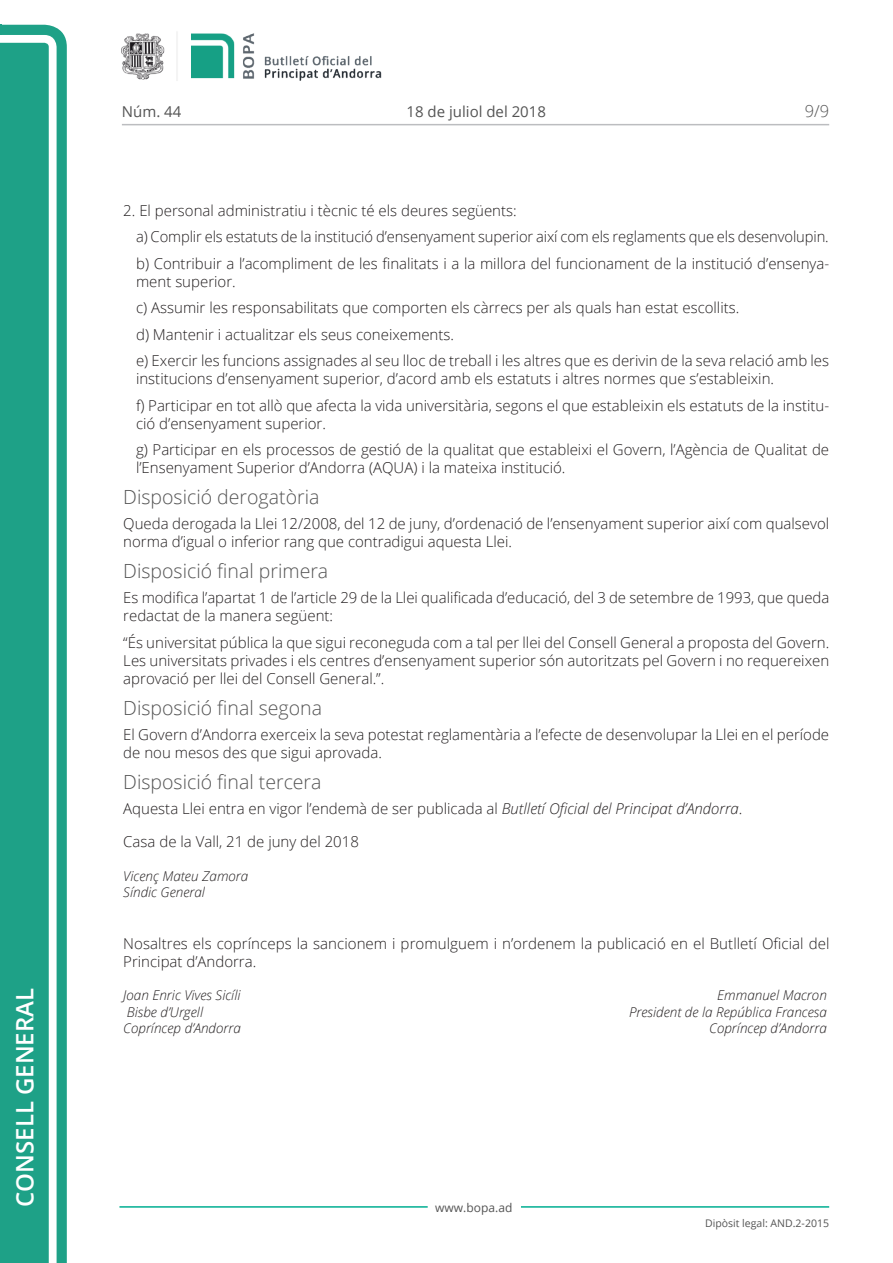
<style>
.page{position:relative;width:893px;height:1263px;background:#fff}
.page>*{position:absolute;margin:0;border:0;box-sizing:border-box;transform-origin:0 0}
.t1{font:600 24px "Open Sans";color:#fff}
.Titol_5{font:300 19.5px "Open Sans";color:#545454}
.t2{font:300 16.5px "Open Sans";color:#545454}
.Body_text{font:300 15px/18px "Open Sans";color:#231f20}
.Body_text_i{font:300 15px/18px "Open Sans";color:#231f20}
.Data{font:300 15px "Open Sans";color:#231f20}
.t3{font:15px "Open Sans";color:#545454}
.signatura{font:italic 300 13.5px/16.5px "Open Sans";color:#231f20}
.t4{font:12px "Open Sans";color:#545454}
.t5{font:10.5px "Open Sans";color:#545454}
.s1{font-style:italic}
</style>
<div class="page">
<svg style="left:0;top:25px;width:67px;height:1238px;fill:#1ea187"></svg>
<div style="left:0;top:43px;width:49px;height:1220px;background:#1ea187"></div>
<img style="left:122px;top:32px;width:260px;height:49px">
<hr style="left:119px;top:1206px;width:309px;height:2px;background:#00ae91">
<hr style="left:521px;top:1206px;width:308px;height:2px;background:#00ae91">
<hr style="left:122px;top:124px;width:707px;height:1px;background:#bcbdc0">
<h1 class="t1" style="left:8px;top:1207px;width:220px;rotate:-90deg">Consell General</h1>
<p class="t3" style="left:122px;top:102px;width:61px">Núm. 44</p>
<p class="t3" style="left:406px;top:102px;width:141px">18 de juliol del 2018</p>
<p class="t2" style="left:805px;top:100px;width:26px">9/9</p>
<p class="Body_text" style="left:123px;top:201px;width:395px">2. El personal administratiu i tècnic té els deures següents:</p>
<p class="Body_text_i" style="left:136px;top:227px;width:694px">a) Complir els estatuts de la institució d’ensenyament superior així com els reglaments que els desenvolupin.</p>
<p class="Body_text_i" style="left:136px;top:254px;width:695px">b) Contribuir a l’acompliment de les finalitats i a la millora del funcionament de la institució d’ensenya&shy;ment superior.</p>
<p class="Body_text_i" style="left:136px;top:298px;width:605px">c) Assumir les responsabilitats que comporten els càrrecs per als quals han estat escollits.</p>
<p class="Body_text_i" style="left:136px;top:325px;width:319px">d) Mantenir i actualitzar els seus coneixements.</p>
<p class="Body_text_i" style="left:136px;top:351px;width:695px">e) Exercir les funcions assignades al seu lloc de treball i les altres que es derivin de la seva relació amb les institucions d’ensenyament superior, d’acord amb els estatuts i altres normes que s’estableixin.</p>
<p class="Body_text_i" style="left:136px;top:396px;width:695px">f) Participar en tot allò que afecta la vida universitària, segons el que estableixin els estatuts de la institu&shy;ció d’ensenyament superior.</p>
<p class="Body_text_i" style="left:136px;top:440px;width:695px">g) Participar en els processos de gestió de la qualitat que estableixi el Govern, l’Agència de Qualitat de l’Ensenyament Superior d’Andorra (AQUA) i la mateixa institució.</p>
<p class="Titol_5" style="left:123px;top:484px;width:198px">Disposició derogatòria</p>
<p class="Body_text" style="left:123px;top:514px;width:707px">Queda derogada la Llei 12/2008, del 12 de juny, d’ordenació de l’ensenyament superior així com qualsevol norma d’igual o inferior rang que contradigui aquesta Llei.</p>
<p class="Titol_5" style="left:123px;top:558px;width:206px">Disposició final primera</p>
<p class="Body_text" style="left:123px;top:588px;width:708px">Es modifica l’apartat 1 de l’article 29 de la Llei qualificada d’educació, del 3 de setembre de 1993, que queda redactat de la manera següent:</p>
<p class="Body_text" style="left:123px;top:633px;width:707px;text-align:justify">“És universitat pública la que sigui reconeguda com a tal per llei del Consell General a proposta del Govern.<br>Les universitats privades i els centres d’ensenyament superior són autoritzats pel Govern i no requereixen aprovació per llei del Consell General.”.</p>
<p class="Titol_5" style="left:123px;top:694px;width:200px">Disposició final segona</p>
<p class="Body_text" style="left:123px;top:725px;width:707px">El Govern d’Andorra exerceix la seva potestat reglamentària a l’efecte de desenvolupar la Llei en el període de nou mesos des que sigui aprovada.</p>
<p class="Titol_5" style="left:123px;top:768px;width:200px">Disposició final tercera</p>
<p class="Body_text" style="left:123px;top:799px;width:621px">Aquesta Llei entra en vigor l’endemà de ser publicada al <span class="s1">Butlletí Oficial del Principat d’Andorra</span>.</p>
<p class="Data" style="left:123px;top:831px;width:237px">Casa de la Vall, 21 de juny del 2018</p>
<p class="signatura" style="left:123px;top:867px;width:127px">Vicenç Mateu Zamora<br>Síndic General</p>
<p class="Body_text" style="left:123px;top:934px;width:708px">Nosaltres els coprínceps la sancionem i promulguem i n’ordenem la publicació en el Butlletí Oficial del<br>Principat d’Andorra.</p>
<p class="signatura" style="left:123px;top:987px;width:119px">Joan Enric Vives Sicíli</p>
<p class="signatura" style="left:717px;top:987px;width:111px">Emmanuel Macron</p>
<p class="signatura" style="left:127px;top:1003px;width:78px">Bisbe d’Urgell</p>
<p class="signatura" style="left:629px;top:1003px;width:199px">President de la República Francesa</p>
<p class="signatura" style="left:123px;top:1020px;width:119px">Copríncep d’Andorra</p>
<p class="signatura" style="left:709px;top:1020px;width:119px">Copríncep d’Andorra</p>
<p class="t4" style="left:435px;top:1199px;width:79px">www.bopa.ad</p>
<p class="t5" style="left:705px;top:1216px;width:125px">Dipòsit legal: AND.2-2015</p>
</div>
